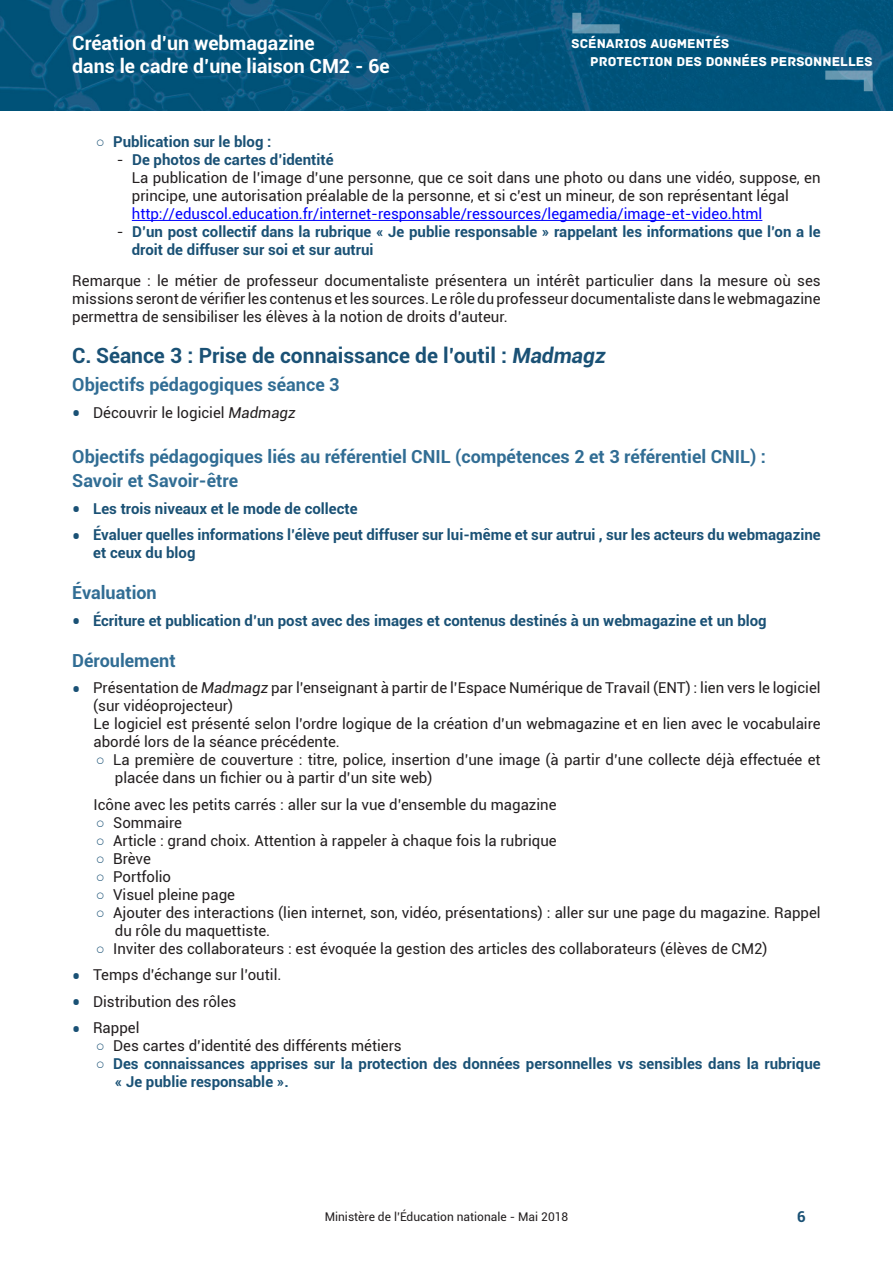
<style>
.page{position:relative;width:893px;height:1263px;background:#fff}
.page>*{position:absolute;margin:0;border:0;box-sizing:border-box;transform-origin:0 0}
.t1{font:700 21px "Roboto";color:#1a5175}
.t2{font:700 19.5px/23.4px "Roboto";color:#fff}
.Titre_3{font:700 18px/24px "Roboto";color:#316d94}
.t3{font:15px/18px "Roboto";color:#231f20}
.t4{font:700 15px/18px "Roboto";color:#1a5175}
.t5{font:15px "Roboto";color:#00f}
.t6{font:13.5px/18px "Archive";color:#fff}
.t7{font:12px "Roboto";color:#231f20}
.s1{font-family:"Arial";font-weight:400}
.s2{font-weight:400;color:#231f20}
.s3{font-style:italic}
.s4{font-weight:700;font-size:22.5px;color:#1a5175}
.s5{font-size:22.5px}
.s6{font-family:"Arial";color:#1a5175}
</style>
<div class="page">
<img style="left:0;top:0;width:893px;height:111px">
<svg style="left:825px;top:71px;width:48px;height:20px"></svg>
<svg style="left:572px;top:13px;width:48px;height:20px"></svg>
<hr style="left:132px;top:220px;width:630px;height:1px;background:#00f">
<h2 class="t2" style="left:72px;top:30px;width:319px">Création d’un webmagazine<br>dans le cadre d’une liaison CM2 - 6e</h2>
<p class="t6" style="left:590px;top:35px;width:284px;text-indent:-19px">SCÉNARIOS AUGMENTÉS<br>PROTECTION DES DONNÉES PERSONNELLES</p>
<p class="t4" style="left:96px;top:132px;width:177px"><span class="s1">○</span> Publication sur le blog :</p>
<p class="t4" style="left:117px;top:150px;width:218px"><span class="s2">-</span> De photos de cartes d’identité</p>
<p class="t3" style="left:132px;top:168px;width:690px">La publication de l’image d’une personne, que ce soit dans une photo ou dans une vidéo, suppose, en principe, une autorisation préalable de la personne, et si c’est un mineur, de son représentant légal</p>
<p class="t5" style="left:132px;top:203px;width:632px">http://eduscol.education.fr/internet-responsable/ressources/legamedia/image-et-video.html</p>
<p class="t4" style="left:132px;top:222px;width:690px;text-indent:-15px"><span class="s2">-</span> D’un post collectif dans la rubrique « Je publie responsable » rappelant les informations que l’on a le droit de diffuser sur soi et sur autrui</p>
<p class="t3" style="left:72px;top:271px;width:750px;text-align:justify">Remarque : le métier de professeur documentaliste présentera un intérêt particulier dans la mesure où ses missions seront de vérifier les contenus et les sources. Le rôle du professeur documentaliste dans le webmagazine permettra de sensibiliser les élèves à la notion de droits d’auteur.</p>
<p class="t1" style="left:72px;top:341px;width:535px">C. Séance 3 : Prise de connaissance de l’outil : <span class="s3">Madmagz</span></p>
<h3 class="Titre_3" style="left:72px;top:372px;width:269px">Objectifs pédagogiques séance 3</h3>
<p class="t3" style="left:72px;top:403px;width:225px"><span class="s4">•</span> Découvrir le logiciel <span class="s3">Madmagz</span></p>
<h3 class="Titre_3" style="left:72px;top:444px;width:695px">Objectifs pédagogiques liés au référentiel CNIL (compétences 2 et 3 référentiel CNIL) :<br>Savoir et Savoir-être</h3>
<p class="t4" style="left:72px;top:499px;width:287px"><span class="s5">•</span> Les trois niveaux et le mode de collecte</p>
<p class="t4" style="left:93px;top:525px;width:729px;text-indent:-21px"><span class="s5">•</span> Évaluer quelles informations l’élève peut diffuser sur lui-même et sur autrui , sur les acteurs du webmagazine et ceux du blog</p>
<h3 class="Titre_3" style="left:72px;top:580px;width:86px">Évaluation</h3>
<p class="t4" style="left:72px;top:611px;width:696px"><span class="s5">•</span> Écriture et publication d’un post avec des images et contenus destinés à un webmagazine et un blog</p>
<h3 class="Titre_3" style="left:72px;top:648px;width:105px">Déroulement</h3>
<p class="t3" style="left:93px;top:678px;width:729px;text-indent:-21px"><span class="s4">•</span> Présentation de <span class="s3">Madmagz</span> par l’enseignant à partir de l’Espace Numérique de Travail (ENT) : lien vers le logiciel (sur vidéoprojecteur)</p>
<p class="t3" style="left:94px;top:714px;width:729px">Le logiciel est présenté selon l’ordre logique de la création d’un webmagazine et en lien avec le vocabulaire abordé lors de la séance précédente.</p>
<p class="t3" style="left:115px;top:750px;width:707px;text-indent:-19px"><span class="s6">○</span> La première de couverture : titre, police, insertion d’une image (à partir d’une collecte déjà effectuée et placée dans un fichier ou à partir d’un site web)</p>
<p class="t3" style="left:94px;top:795px;width:465px">Icône avec les petits carrés : aller sur la vue d’ensemble du magazine</p>
<p class="t3" style="left:96px;top:813px;width:88px"><span class="s6">○</span> Sommaire</p>
<p class="t3" style="left:96px;top:831px;width:463px"><span class="s6">○</span> Article : grand choix. Attention à rappeler à chaque fois la rubrique</p>
<p class="t3" style="left:96px;top:849px;width:57px"><span class="s6">○</span> Brève</p>
<p class="t3" style="left:96px;top:867px;width:77px"><span class="s6">○</span> Portfolio</p>
<p class="t3" style="left:96px;top:885px;width:141px"><span class="s6">○</span> Visuel pleine page</p>
<p class="t3" style="left:115px;top:903px;width:707px;text-indent:-19px"><span class="s6">○</span> Ajouter des interactions (lien internet, son, vidéo, présentations) : aller sur une page du magazine. Rappel du rôle du maquettiste.</p>
<p class="t3" style="left:96px;top:939px;width:673px"><span class="s6">○</span> Inviter des collaborateurs : est évoquée la gestion des articles des collaborateurs (élèves de CM2)</p>
<p class="t3" style="left:72px;top:965px;width:211px"><span class="s4">•</span> Temps d’échange sur l’outil.</p>
<p class="t3" style="left:72px;top:992px;width:166px"><span class="s4">•</span> Distribution des rôles</p>
<p class="t3" style="left:72px;top:1018px;width:69px"><span class="s4">•</span> Rappel</p>
<p class="t3" style="left:96px;top:1036px;width:308px"><span class="s6">○</span> Des cartes d’identité des différents métiers</p>
<p class="t4" style="left:115px;top:1054px;width:707px;text-indent:-19px"><span class="s1">○</span> Des connaissances apprises sur la protection des données personnelles vs sensibles dans la rubrique « Je publie responsable ».</p>
<p class="t7" style="left:325px;top:1208px;width:245px">Ministère de l’Éducation nationale - Mai 2018</p>
<p class="t4" style="left:797px;top:1207px;width:10px">6</p>
</div>
